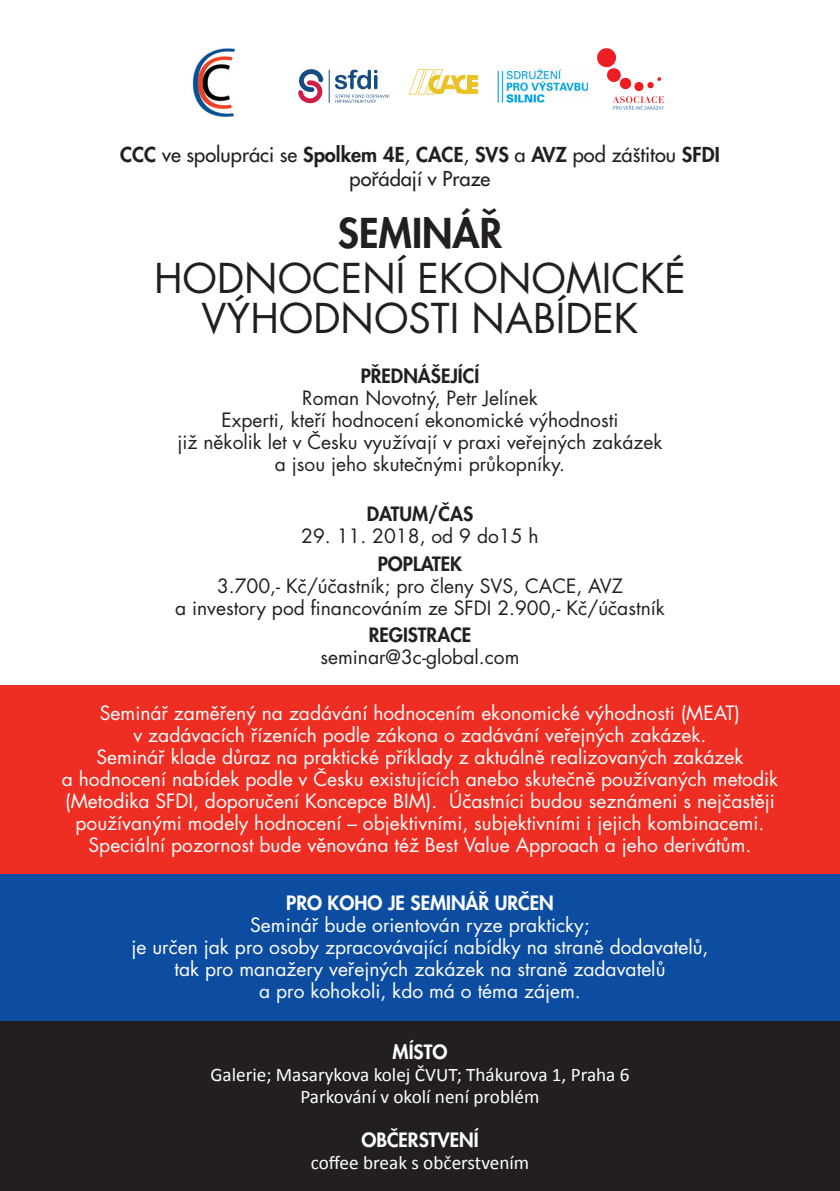
<style>
.page{position:relative;width:840px;height:1191px;background:#fff}
.page>*{position:absolute;margin:0;border:0;box-sizing:border-box;transform-origin:0 0}
.t1{font:40px/40px "Futura CE";color:#231f20;text-align:center}
.t2{font:800 40px "Futura CE";color:#231f20}
.t3{font:20px/23.2px "Futura CE";color:#231f20;text-align:center}
.t4{font:19.2px/22px "Futura CE";color:#fff;text-align:center}
.t5{font:19.2px/22px "Futura CE";color:#231f20;text-align:center}
.t6{font:19.2px/22px "Calibri";color:#fff;text-align:center}
.t7{font:800 19.2px "Futura CE";color:#231f20}
.t8{font:800 19.2px "Futura CE";color:#fff}
.s1{font-weight:800}
</style>
<div class="page">
<div style="left:0;top:927px;width:839px;height:264px;background:#231f20"></div>
<div style="left:0;top:814px;width:839px;height:206px;background:#0d4da1"></div>
<div style="left:0;top:685px;width:839px;height:188px;background:#ee2e22"></div>
<img style="left:192px;top:48px;width:44px;height:69px">
<img style="left:497px;top:69px;width:90px;height:33px">
<svg style="left:612px;top:96px;width:51px;height:14px"></svg>
<div style="left:634px;top:82px;width:9px;height:9px;background:#ee1d23;border-radius:50%"></div>
<svg style="left:646px;top:82px;width:7px;height:7px"></svg>
<svg style="left:657px;top:77px;width:4px;height:4px"></svg>
<svg style="left:597px;top:48px;width:34px;height:42px"></svg>
<svg style="left:298px;top:69px;width:25px;height:34px"></svg>
<hr style="left:329px;top:70px;width:1px;height:33px;background:#174c83">
<svg style="left:335px;top:70px;width:54px;height:33px"></svg>
<div style="left:467px;top:75px;width:11px;height:5px;background:#eac225"></div>
<hr style="left:467px;top:89px;width:11px;height:4px;background:#eac225">
<div style="left:467px;top:82px;width:10px;height:5px;background:#eac225"></div>
<div style="left:467px;top:75px;width:5px;height:18px;background:#eac225"></div>
<svg style="left:409px;top:69px;width:60px;height:25px"></svg>
<p class="t3" style="left:120px;top:145px;width:600px"><span class="s1">CCC</span> ve spolupráci se <span class="s1">Spolkem 4E</span>, <span class="s1">CACE</span>, <span class="s1">SVS</span> a <span class="s1">AVZ</span> pod záštitou <span class="s1">SFDI </span>pořádají v Praze</p>
<h1 class="t2" style="left:338px;top:213px;width:165px">SEMINÁŘ</h1>
<h1 class="t1" style="left:154px;top:262px;width:533px">HODNOCENÍ EKONOMICKÉ<br>VÝHODNOSTI NABÍDEK</h1>
<p class="t7" style="left:360px;top:366px;width:120px">PŘEDNÁŠEJÍCÍ</p>
<p class="t5" style="left:177px;top:388px;width:486px">Roman Novotný, Petr Jelínek<br>Experti, kteří hodnocení ekonomické výhodnosti<br>již několik let v Česku využívají v praxi veřejných zakázek a jsou jeho skutečnými průkopníky.</p>
<p class="t7" style="left:366px;top:504px;width:108px">DATUM/ČAS</p>
<p class="t5" style="left:301px;top:526px;width:239px">29. 11. 2018, od 9 do15 h</p>
<p class="t7" style="left:377px;top:554px;width:86px">POPLATEK</p>
<p class="t5" style="left:175px;top:576px;width:491px">3.700,- Kč/účastník; pro členy SVS, CACE, AVZ<br>a investory pod financováním ze SFDI 2.900,- Kč/účastník</p>
<p class="t7" style="left:368px;top:625px;width:104px">REGISTRACE</p>
<p class="t5" style="left:320px;top:647px;width:200px">seminar@3c-global.com</p>
<p class="t4" style="left:62px;top:703px;width:717px">Seminář zaměřený na zadávání hodnocením ekonomické výhodnosti (MEAT)<br>v zadávacích řízeních podle zákona o zadávání veřejných zakázek.<br>Seminář klade důraz na praktické příklady z aktuálně realizovaných zakázek<br>a hodnocení nabídek podle v Česku existujících anebo skutečně používaných metodik (Metodika SFDI, doporučení Koncepce BIM). Účastníci budou seznámeni s nejčastěji používanými modely hodnocení – objektivními, subjektivními i jejich kombinacemi.<br>Speciální pozornost bude věnována též Best Value Approach a jeho derivátům.</p>
<p class="t8" style="left:286px;top:893px;width:269px">PRO KOHO JE SEMINÁŘ URČEN</p>
<p class="t4" style="left:131px;top:915px;width:578px">Seminář bude orientován ryze prakticky;<br>je určen jak pro osoby zpracovávající nabídky na straně dodavatelů, tak pro manažery veřejných zakázek na straně zadavatelů<br>a pro kohokoli, kdo má o téma zájem.</p>
<p class="t8" style="left:392px;top:1042px;width:56px">MÍSTO</p>
<p class="t6" style="left:210px;top:1065px;width:420px">Galerie; Masarykova kolej ČVUT; Thákurova 1, Praha 6<br>Parkování v okolí není problém</p>
<p class="t8" style="left:361px;top:1130px;width:119px">OBČERSTVENÍ</p>
<p class="t6" style="left:310px;top:1153px;width:220px">coffee break s občerstvením</p>
</div>
